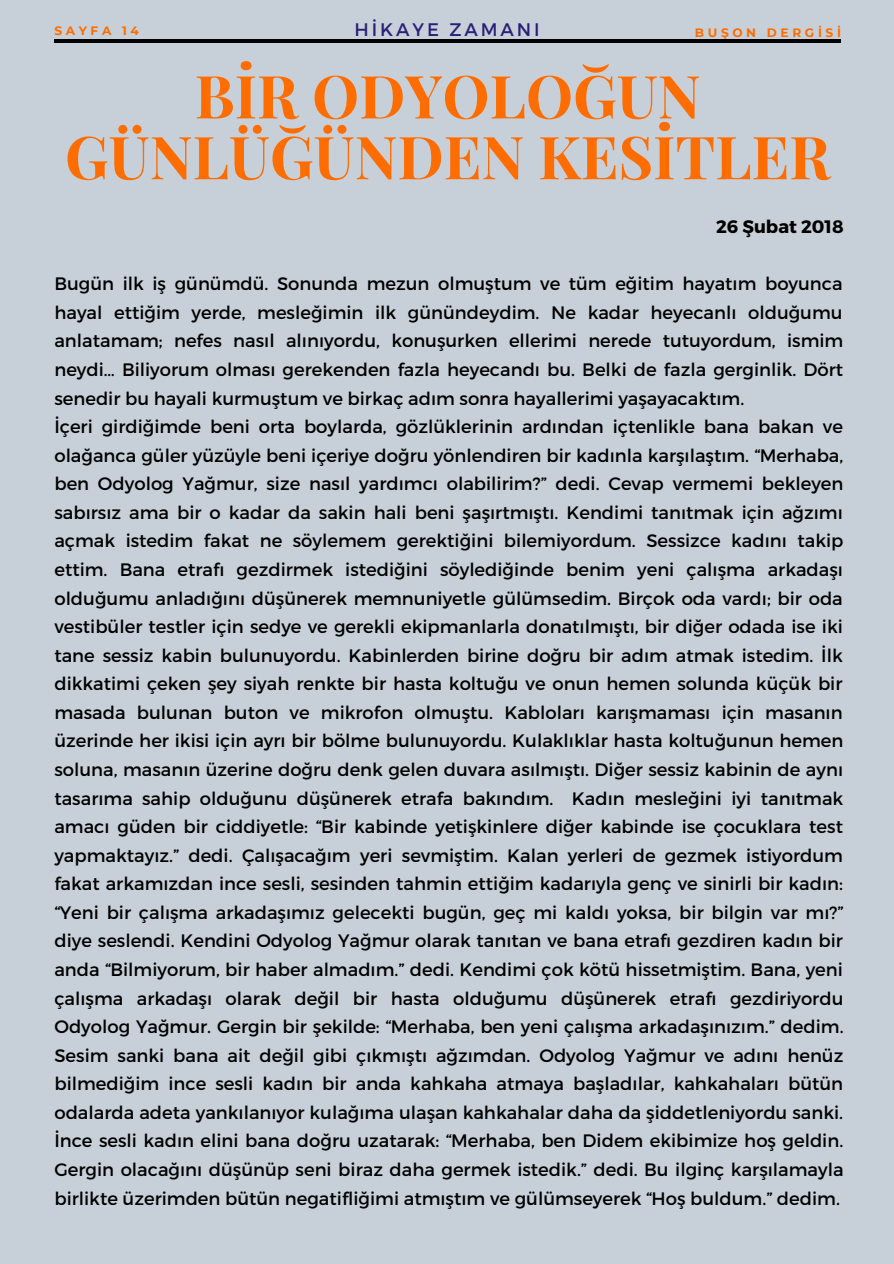
<style>
.page{position:relative;width:894px;height:1264px;background:#fff}
.page>*{position:absolute;margin:0;border:0;box-sizing:border-box;transform-origin:0 0}
.t1{font:700 59.4px/60.8px "Playfair Display";color:#ff6c00;text-align:center}
.t2{font:18.15px "Montserrat";letter-spacing:.16em;color:#282175}
.t3{font:18px/28.5px "Montserrat";color:#000;text-align:justify}
.t4{font:700 18px "Montserrat";color:#000}
.t5{font:700 12.15px "Montserrat";letter-spacing:.3em;color:#ff6c00}
</style>
<div class="page">
<div style="left:0;top:0;width:893px;height:1263px;background:#c7d0d8"></div>
<hr style="left:54px;top:39px;width:786px;height:4px;background:#000">
<p class="t2" style="left:354px;top:18px;width:187px">HİKAYE ZAMANI</p>
<p class="t5" style="left:54px;top:23px;width:86px">SAYFA 14</p>
<p class="t5" style="left:694px;top:25px;width:148px">BUŞON DERGİSİ</p>
<p class="t1" style="left:65px;top:63px;width:766px">BİR ODYOLOĞUN<br>GÜNLÜĞÜNDEN KESİTLER</p>
<p class="t4" style="left:715px;top:215px;width:129px">26 Şubat 2018</p>
<p class="t3" style="left:54px;top:269px;width:790px">Bugün ilk iş günümdü. Sonunda mezun olmuştum ve tüm eğitim hayatım boyunca hayal ettiğim yerde, mesleğimin ilk günündeydim. Ne kadar heyecanlı olduğumu anlatamam; nefes nasıl alınıyordu, konuşurken ellerimi nerede tutuyordum, ismim neydi… Biliyorum olması gerekenden fazla heyecandı bu. Belki de fazla gerginlik. Dört senedir bu hayali kurmuştum ve birkaç adım sonra hayallerimi yaşayacaktım.</p>
<p class="t3" style="left:54px;top:411px;width:790px">İçeri girdiğimde beni orta boylarda, gözlüklerinin ardından içtenlikle bana bakan ve olağanca güler yüzüyle beni içeriye doğru yönlendiren bir kadınla karşılaştım. “Merhaba, ben Odyolog Yağmur, size nasıl yardımcı olabilirim?” dedi. Cevap vermemi bekleyen sabırsız ama bir o kadar da sakin hali beni şaşırtmıştı. Kendimi tanıtmak için ağzımı açmak istedim fakat ne söylemem gerektiğini bilemiyordum. Sessizce kadını takip ettim. Bana etrafı gezdirmek istediğini söylediğinde benim yeni çalışma arkadaşı olduğumu anladığını düşünerek memnuniyetle gülümsedim. Birçok oda vardı; bir oda vestibüler testler için sedye ve gerekli ekipmanlarla donatılmıştı, bir diğer odada ise iki tane sessiz kabin bulunuyordu. Kabinlerden birine doğru bir adım atmak istedim. İlk dikkatimi çeken şey siyah renkte bir hasta koltuğu ve onun hemen solunda küçük bir masada bulunan buton ve mikrofon olmuştu. Kabloları karışmaması için masanın üzerinde her ikisi için ayrı bir bölme bulunuyordu. Kulaklıklar hasta koltuğunun hemen soluna, masanın üzerine doğru denk gelen duvara asılmıştı. Diğer sessiz kabinin de aynı tasarıma sahip olduğunu düşünerek etrafa bakındım. Kadın mesleğini iyi tanıtmak amacı güden bir ciddiyetle: “Bir kabinde yetişkinlere diğer kabinde ise çocuklara test yapmaktayız.” dedi. Çalışacağım yeri sevmiştim. Kalan yerleri de gezmek istiyordum fakat arkamızdan ince sesli, sesinden tahmin ettiğim kadarıyla genç ve sinirli bir kadın: “Yeni bir çalışma arkadaşımız gelecekti bugün, geç mi kaldı yoksa, bir bilgin var mı?” diye seslendi. Kendini Odyolog Yağmur olarak tanıtan ve bana etrafı gezdiren kadın bir anda “Bilmiyorum, bir haber almadım.” dedi. Kendimi çok kötü hissetmiştim. Bana, yeni çalışma arkadaşı olarak değil bir hasta olduğumu düşünerek etrafı gezdiriyordu Odyolog Yağmur. Gergin bir şekilde: “Merhaba, ben yeni çalışma arkadaşınızım.” dedim.<br>Sesim sanki bana ait değil gibi çıkmıştı ağzımdan. Odyolog Yağmur ve adını henüz bilmediğim ince sesli kadın bir anda kahkaha atmaya başladılar, kahkahaları bütün odalarda adeta yankılanıyor kulağıma ulaşan kahkahalar daha da şiddetleniyordu sanki.<br>İnce sesli kadın elini bana doğru uzatarak: “Merhaba, ben Didem ekibimize hoş geldin.<br>Gergin olacağını düşünüp seni biraz daha germek istedik.” dedi. Bu ilginç karşılamayla birlikte üzerimden bütün negatifliğimi atmıştım ve gülümseyerek “Hoş buldum.” dedim.</p>
</div>
